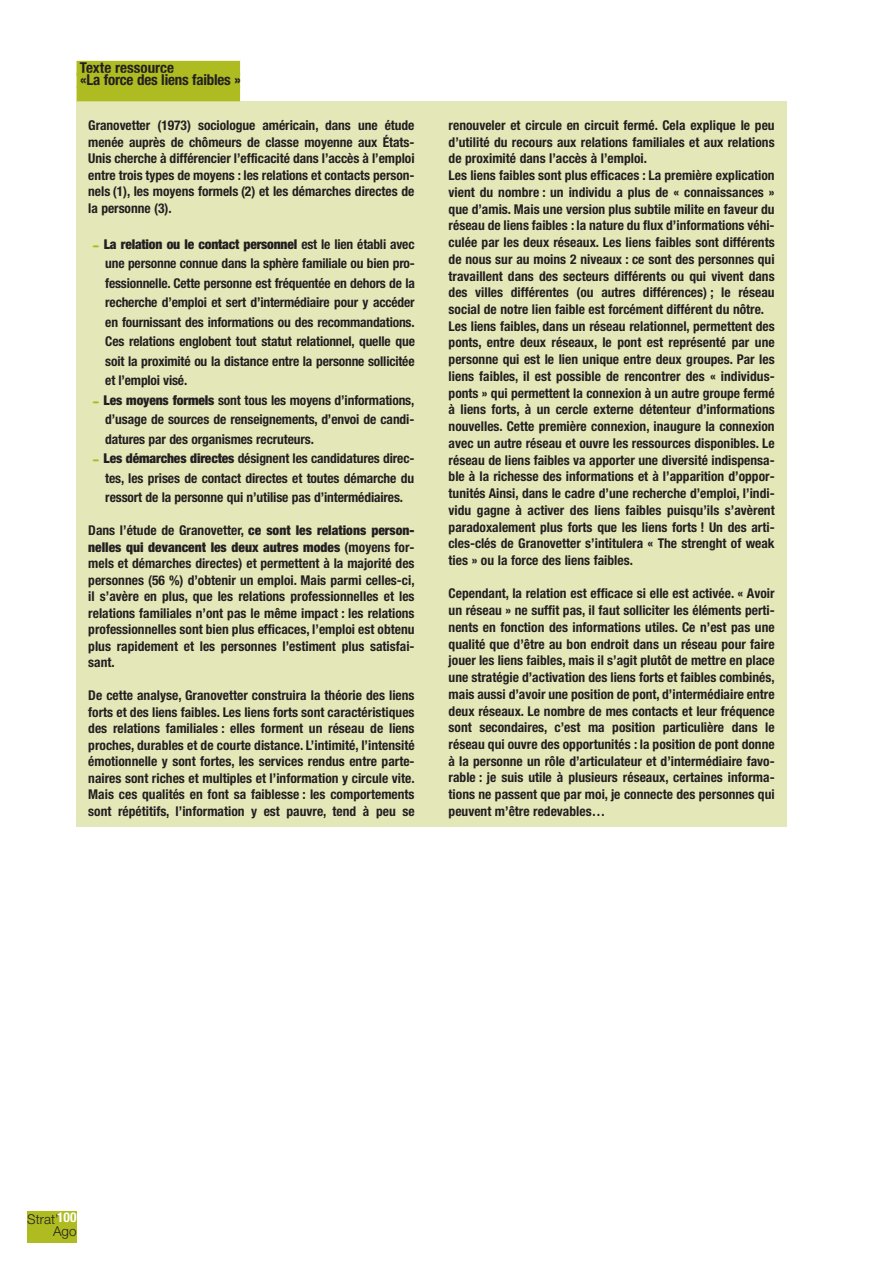
<style>
.page{position:relative;width:893px;height:1263px;background:#fff}
.page>*{position:absolute;margin:0;border:0;box-sizing:border-box;transform-origin:0 0}
.t1{font:700 condensed 15px/12px "Helvetica Neue";letter-spacing:-.015em;color:#231f20}
.t2{font:700 condensed 13.5px/16.8px "Helvetica Neue";color:#231f20;text-align:justify}
.t3{font:300 13.5px/12px "Helvetica Neue";color:#231f20}
.t4{font:700 condensed 13.5px "Helvetica Neue";color:#fff}
.s1{font-family:"Bodoni Svty Two OSITCTT";font-weight:400;font-stretch:normal;font-size:7.5px;color:#aebc21}
.s2{font-weight:900}
</style>
<div class="page">
<div style="left:27px;top:1211px;width:50px;height:32px;background:#aebc21"></div>
<div style="left:77px;top:101px;width:710px;height:725px;background:#e4e8b9"></div>
<div style="left:77px;top:61px;width:163px;height:15px;background:#aebc21"></div>
<div style="left:77px;top:73px;width:163px;height:15px;background:#aebc21"></div>
<div style="left:77px;top:86px;width:163px;height:15px;background:#aebc21"></div>
<p class="t1" style="left:80px;top:61px;width:162px">Texte ressource<br>«La force des liens faibles »</p>
<p class="t2" style="left:88px;top:117px;width:328px">Granovetter (1973) sociologue américain, dans une étude menée auprès de chômeurs de classe moyenne aux États-Unis cherche à différencier l’efficacité dans l’accès à l’emploi entre trois types de moyens : les relations et contacts person&shy;nels (1), les moyens formels (2) et les démarches directes de la personne (3).</p>
<p class="t2" style="left:105px;top:234px;width:311px;line-height:19.5px;text-indent:-17px"><span class="s1">•</span><span class="s2">La relation ou le contact personnel</span> est le lien établi avec une personne connue dans la sphère familiale ou bien pro&shy;fessionnelle. Cette personne est fréquentée en dehors de la recherche d’emploi et sert d’intermédiaire pour y accéder en fournissant des informations ou des recommandations.<br>Ces relations englobent tout statut relationnel, quelle que soit la proximité ou la distance entre la personne sollicitée et l’emploi visé.</p>
<p class="t2" style="left:105px;top:390px;width:311px;line-height:19.5px;text-indent:-17px"><span class="s1">•</span><span class="s2">Les moyens formels</span> sont tous les moyens d’informations, d’usage de sources de renseignements, d’envoi de candi&shy;datures par des organismes recruteurs.</p>
<p class="t2" style="left:105px;top:448px;width:311px;line-height:19.5px;text-indent:-17px"><span class="s1">•</span><span class="s2">Les démarches directes</span> désignent les candidatures direc&shy;tes, les prises de contact directes et toutes démarche du ressort de la personne qui n’utilise pas d’intermédiaires.</p>
<p class="t2" style="left:88px;top:522px;width:328px">Dans l’étude de Granovetter, <span class="s2">ce sont les relations person&shy;nelles qui devancent les deux autres modes</span> (moyens for&shy;mels et démarches directes) et permettent à la majorité des personnes (56 %) d’obtenir un emploi. Mais parmi celles-ci, il s’avère en plus, que les relations professionnelles et les relations familiales n’ont pas le même impact : les relations professionnelles sont bien plus efficaces, l’emploi est obtenu plus rapidement et les personnes l’estiment plus satisfai&shy;sant.</p>
<p class="t2" style="left:88px;top:687px;width:328px">De cette analyse, Granovetter construira la théorie des liens forts et des liens faibles. Les liens forts sont caractéristiques des relations familiales : elles forment un réseau de liens proches, durables et de courte distance. L’intimité, l’intensité émotionnelle y sont fortes, les services rendus entre parte&shy;naires sont riches et multiples et l’information y circule vite.<br>Mais ces qualités en font sa faiblesse : les comportements sont répétitifs, l’information y est pauvre, tend à peu se</p>
<p class="t2" style="left:449px;top:117px;width:328px;text-align:left">renouveler et circule en circuit fermé. Cela explique le peu d’utilité du recours aux relations familiales et aux relations de proximité dans l’accès à l’emploi.<br>Les liens faibles sont plus efficaces : La première explication vient du nombre : un individu a plus de « connaissances » que d’amis. Mais une version plus subtile milite en faveur du réseau de liens faibles : la nature du flux d’informations véhi&shy;culée par les deux réseaux. Les liens faibles sont différents de nous sur au moins 2 niveaux : ce sont des personnes qui travaillent dans des secteurs différents ou qui vivent dans des villes différentes (ou autres différences) ; le réseau social de notre lien faible est forcément différent du nôtre.<br>Les liens faibles, dans un réseau relationnel, permettent des ponts, entre deux réseaux, le pont est représenté par une personne qui est le lien unique entre deux groupes. Par les liens faibles, il est possible de rencontrer des « individus&shy;ponts » qui permettent la connexion à un autre groupe fermé à liens forts, à un cercle externe détenteur d’informations nouvelles. Cette première connexion, inaugure la connexion avec un autre réseau et ouvre les ressources disponibles. Le réseau de liens faibles va apporter une diversité indispensa&shy;ble à la richesse des informations et à l’apparition d’oppor&shy;tunités Ainsi, dans le cadre d’une recherche d’emploi, l’indi&shy;vidu gagne à activer des liens faibles puisqu’ils s’avèrent paradoxalement plus forts que les liens forts ! Un des arti&shy;cles-clés de Granovetter s’intitulera « The strenght of weak ties » ou la force des liens faibles.</p>
<p class="t2" style="left:449px;top:585px;width:328px">Cependant, la relation est efficace si elle est activée. « Avoir un réseau » ne suffit pas, il faut solliciter les éléments perti&shy;nents en fonction des informations utiles. Ce n’est pas une qualité que d’être au bon endroit dans un réseau pour faire jouer les liens faibles, mais il s’agit plutôt de mettre en place une stratégie d’activation des liens forts et faibles combinés, mais aussi d’avoir une position de pont, d’intermédiaire entre deux réseaux. Le nombre de mes contacts et leur fréquence sont secondaires, c’est ma position particulière dans le réseau qui ouvre des opportunités : la position de pont donne à la personne un rôle d’articulateur et d’intermédiaire favo&shy;rable : je suis utile à plusieurs réseaux, certaines informa&shy;tions ne passent que par moi, je connecte des personnes qui peuvent m’être redevables…</p>
<p class="t4" style="left:57px;top:1209px;width:21px">100</p>
<p class="t3" style="left:53px;top:1213px;width:25px;text-indent:-26px">Strat’<br>Ago</p>
</div>
